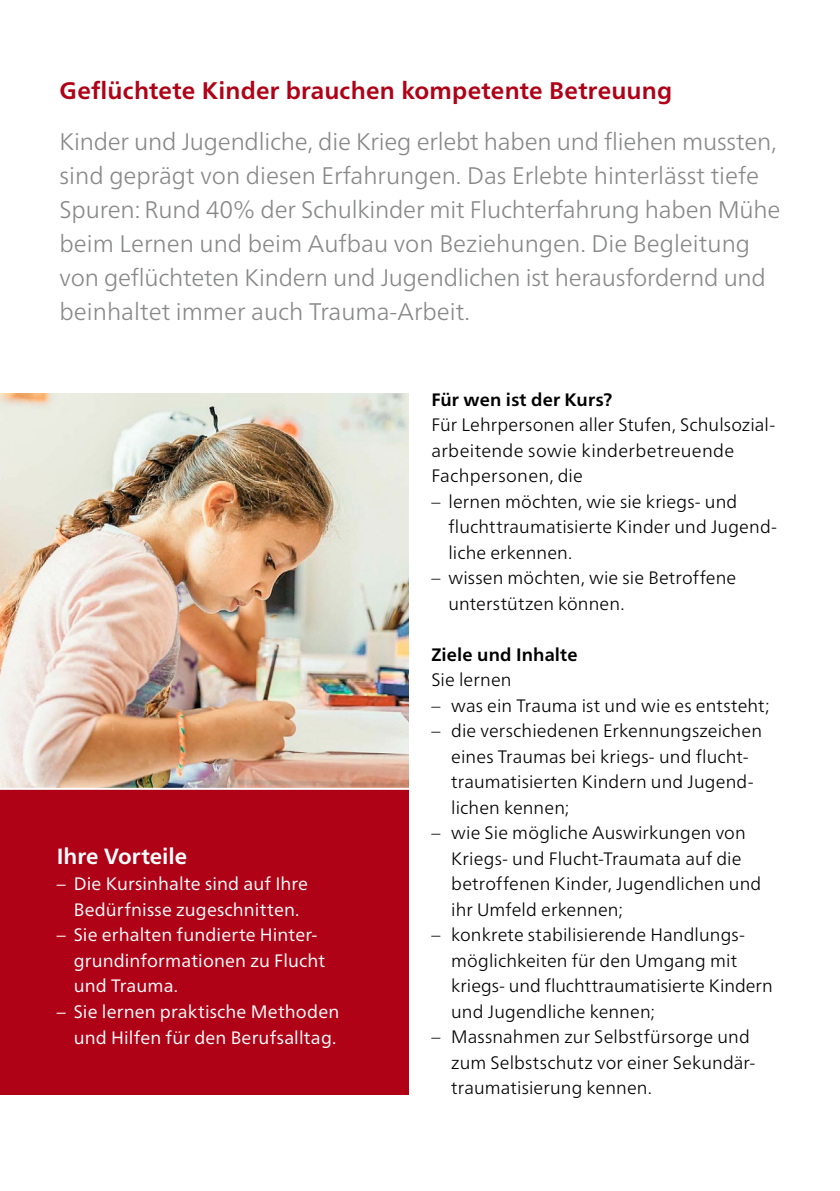
<style>
.page{position:relative;width:840px;height:1191px;background:#fff}
.page>*{position:absolute;margin:0;border:0;box-sizing:border-box;transform-origin:0 0}
.t1{font:300 24px/34px "Frutiger Neue LTW1 G";letter-spacing:-.01em;color:#878988}
.t2{font:700 24px "Frutiger Neue LTW1 G";letter-spacing:.005em;color:#b00217}
.t3{font:700 22px "Frutiger Neue LTW1 G";color:#fff}
.t4{font:300 18px/25.6px "Frutiger Neue LTW1 G";letter-spacing:.01em;color:#000}
.t5{font:18px/25.6px "Frutiger Neue LTW1 G";letter-spacing:.005em;color:#fff;text-align:center}
.t6{font:700 18px "Frutiger Neue LTW1 G";letter-spacing:.01em;color:#000}
</style>
<div class="page">
<img style="left:0;top:393px;width:408px;height:395px">
<div style="left:0;top:789px;width:408px;height:306px;background:#b00217"></div>
<hr style="left:0;top:788px;width:420px;height:2px;background:#fff">
<h1 class="t2" style="left:60px;top:77px;width:613px">Geflüchtete Kinder brauchen kompetente Betreuung</h1>
<p class="t1" style="left:60px;top:125px;width:722px">Kinder und Jugendliche, die Krieg erlebt haben und fliehen mussten, sind geprägt von diesen Erfahrungen. Das Erlebte hinterlässt tiefe Spuren: Rund 40% der Schulkinder mit Fluchterfahrung haben Mühe beim Lernen und beim Aufbau von Beziehungen. Die Begleitung von geflüchteten Kindern und Jugendlichen ist herausfordernd und beinhaltet immer auch Trauma-Arbeit.</p>
<p class="t3" style="left:57px;top:843px;width:132px">Ihre Vorteile</p>
<p class="t5" style="left:57px;top:871px;width:253px">– Die Kursinhalte sind auf Ihre<br>Bedürfnisse zugeschnitten.</p>
<p class="t5" style="left:74px;top:922px;width:253px;text-align:left;text-indent:-17px">– Sie erhalten fundierte Hinter&shy;grundinformationen zu Flucht und Trauma.</p>
<p class="t5" style="left:57px;top:998px;width:284px;text-align:right">– Sie lernen praktische Methoden und Hilfen für den Berufsalltag.</p>
<p class="t6" style="left:431px;top:388px;width:182px">Für wen ist der Kurs?</p>
<p class="t4" style="left:431px;top:412px;width:344px">Für Lehrpersonen aller Stufen, Schulsozial&shy;arbeitende sowie kinderbetreuende<br>Fachpersonen, die</p>
<p class="t4" style="left:448px;top:488px;width:330px;text-indent:-17px">– lernen möchten, wie sie kriegs- und fluchttraumatisierte Kinder und Jugend&shy;liche erkennen.</p>
<p class="t4" style="left:448px;top:565px;width:289px;text-indent:-17px">– wissen möchten, wie sie Betroffene unterstützen können.</p>
<p class="t6" style="left:431px;top:644px;width:147px">Ziele und Inhalte</p>
<p class="t4" style="left:431px;top:667px;width:82px">Sie lernen</p>
<p class="t4" style="left:431px;top:692px;width:340px">– was ein Trauma ist und wie es entsteht;</p>
<p class="t4" style="left:451px;top:718px;width:312px;text-indent:-20px">– die verschiedenen Erkennungszeichen eines Traumas bei kriegs- und flucht&shy;traumatisierten Kindern und Jugend&shy;lichen kennen;</p>
<p class="t4" style="left:451px;top:820px;width:311px;text-indent:-20px">– wie Sie mögliche Auswirkungen von Kriegs- und Flucht-Traumata auf die betroffenen Kinder, Jugendlichen und ihr Umfeld erkennen;</p>
<p class="t4" style="left:451px;top:922px;width:323px;text-indent:-20px">– konkrete stabilisierende Handlungs&shy;möglichkeiten für den Umgang mit kriegs- und fluchttraumatisierte Kindern und Jugendliche kennen;</p>
<p class="t4" style="left:451px;top:1024px;width:305px;text-indent:-20px">– Massnahmen zur Selbstfürsorge und zum Selbstschutz vor einer Sekundär&shy;traumatisierung kennen.</p>
</div>
